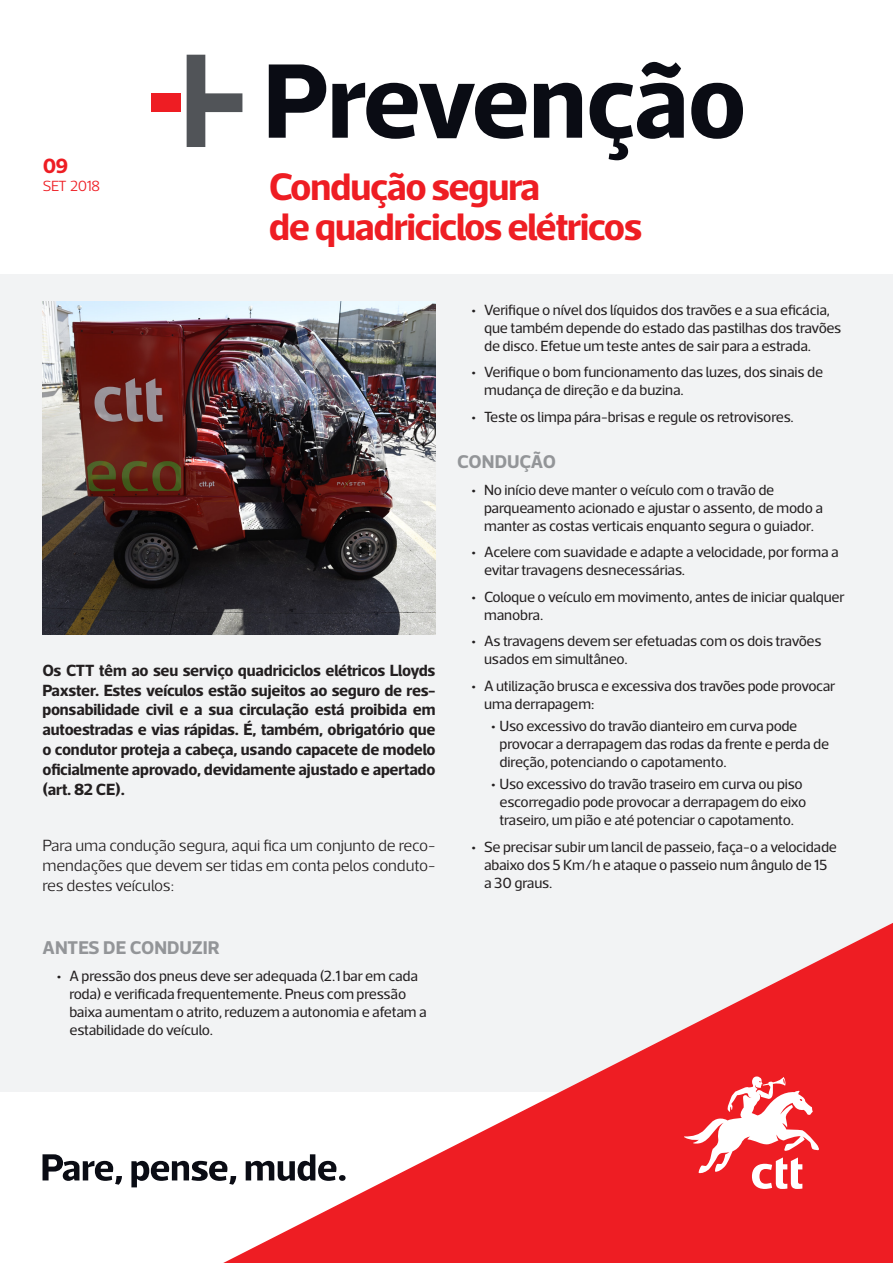
<style>
.page{position:relative;width:893px;height:1263px;background:#fff}
.page>*{position:absolute;margin:0;border:0;box-sizing:border-box;transform-origin:0 0}
.titulo{font:700 39px "Acto CTT";letter-spacing:-.03em;color:#ee1d23}
.titulo-2{font:700 21px "Acto CTT";color:#ee1d23}
.SUB_TITULOS{font:700 18.75px "Acto CTT";color:#939598}
.texto{font:700 16.5px/19.8px "Acto CTT";letter-spacing:-.01em;color:#231f20;text-align:justify}
.texto-2{font:300 16.5px/19.8px "Acto CTT";letter-spacing:-.01em;color:#231f20;text-align:justify}
.t1{font:15px/18px "Acto CTT";letter-spacing:-.01em;color:#231f20}
.titulo-3{font:300 15px "Acto CTT";letter-spacing:-.03em;color:#ee1d23}
</style>
<div class="page">
<div style="left:0;top:275px;width:893px;height:988px;background:#f2f3f4"></div>
<img style="left:43px;top:302px;width:393px;height:332px">
<div style="left:0;top:1093px;width:893px;height:170px;background:#fff"></div>
<svg style="left:223px;top:923px;width:670px;height:340px"></svg>
<svg style="left:684px;top:1075px;width:137px;height:114px"></svg>
<svg style="left:269px;top:64px;width:57px;height:74px"></svg>
<svg style="left:332px;top:83px;width:194px;height:56px"></svg>
<svg style="left:534px;top:83px;width:48px;height:55px"></svg>
<svg style="left:590px;top:62px;width:94px;height:98px"></svg>
<svg style="left:691px;top:83px;width:52px;height:56px"></svg>
<svg style="left:187px;top:55px;width:55px;height:92px"></svg>
<div style="left:151px;top:93px;width:30px;height:19px;background:#ee1d23"></div>
<svg style="left:43px;top:1154px;width:79px;height:31px"></svg>
<svg style="left:131px;top:1161px;width:105px;height:26px"></svg>
<svg style="left:246px;top:1154px;width:90px;height:27px"></svg>
<div style="left:339px;top:1175px;width:7px;height:6px;background:#0a0c14;border-radius:50%"></div>
<p class="titulo-2" style="left:43px;top:153px;width:27px">09</p>
<p class="titulo-3" style="left:43px;top:178px;width:59px">SET 2018</p>
<p class="titulo" style="left:269px;top:163px;width:273px">Condução segura</p>
<p class="titulo" style="left:269px;top:203px;width:375px">de quadriciclos elétricos</p>
<p class="texto" style="left:43px;top:660px;width:395px">Os CTT têm ao seu serviço quadriciclos elétricos Lloyds Paxster. Estes veículos estão sujeitos ao seguro de res&shy;ponsabilidade civil e a sua circulação está proibida em autoestradas e vias rápidas. É, também, obrigatório que o condutor proteja a cabeça, usando capacete de modelo oficialmente aprovado, devidamente ajustado e apertado (art. 82 CE).</p>
<p class="texto-2" style="left:43px;top:835px;width:394px">Para uma condução segura, aqui fica um conjunto de reco&shy;mendações que devem ser tidas em conta pelos conduto&shy;res destes veículos:</p>
<p class="SUB_TITULOS" style="left:43px;top:936px;width:179px">ANTES DE CONDUZIR</p>
<p class="t1" style="left:70px;top:966px;width:359px;text-indent:-13px">• A pressão dos pneus deve ser adequada (2.1 bar em cada roda) e verificada frequentemente. Pneus com pressão baixa aumentam o atrito, reduzem a autonomia e afetam a estabilidade do veículo.</p>
<p class="t1" style="left:484px;top:300px;width:359px;text-indent:-13px">• Verifique o nível dos líquidos dos travões e a sua eficácia, que também depende do estado das pastilhas dos travões de disco. Efetue um teste antes de sair para a estrada.</p>
<p class="t1" style="left:484px;top:363px;width:341px;text-indent:-13px">• Verifique o bom funcionamento das luzes, dos sinais de mudança de direção e da buzina.</p>
<p class="t1" style="left:471px;top:407px;width:324px">• Teste os limpa pára-brisas e regule os retrovisores.</p>
<p class="SUB_TITULOS" style="left:457px;top:450px;width:100px">CONDUÇÃO</p>
<p class="t1" style="left:484px;top:480px;width:340px;text-indent:-13px">• No início deve manter o veículo com o travão de parqueamento acionado e ajustar o assento, de modo a manter as costas verticais enquanto segura o guiador.</p>
<p class="t1" style="left:484px;top:543px;width:356px;text-indent:-13px">• Acelere com suavidade e adapte a velocidade, por forma a evitar travagens desnecessárias.</p>
<p class="t1" style="left:484px;top:587px;width:362px;text-indent:-13px">• Coloque o veículo em movimento, antes de iniciar qualquer manobra.</p>
<p class="t1" style="left:484px;top:632px;width:339px;text-indent:-13px">• As travagens devem ser efetuadas com os dois travões usados em simultâneo.</p>
<p class="t1" style="left:484px;top:676px;width:353px;text-indent:-13px">• A utilização brusca e excessiva dos travões pode provocar uma derrapagem:</p>
<p class="t1" style="left:500px;top:716px;width:331px;text-indent:-9px">• Uso excessivo do travão dianteiro em curva pode provocar a derrapagem das rodas da frente e perda de direção, potenciando o capotamento.</p>
<p class="t1" style="left:491px;top:775px;width:317px;text-align:center">• Uso excessivo do travão traseiro em curva ou piso escorregadio pode provocar a derrapagem do eixo traseiro, um pião e até potenciar o capotamento.</p>
<p class="t1" style="left:484px;top:837px;width:354px;text-indent:-13px">• Se precisar subir um lancil de passeio, faça-o a velocidade abaixo dos 5 Km/h e ataque o passeio num ângulo de 15 a 30 graus.</p>
</div>
